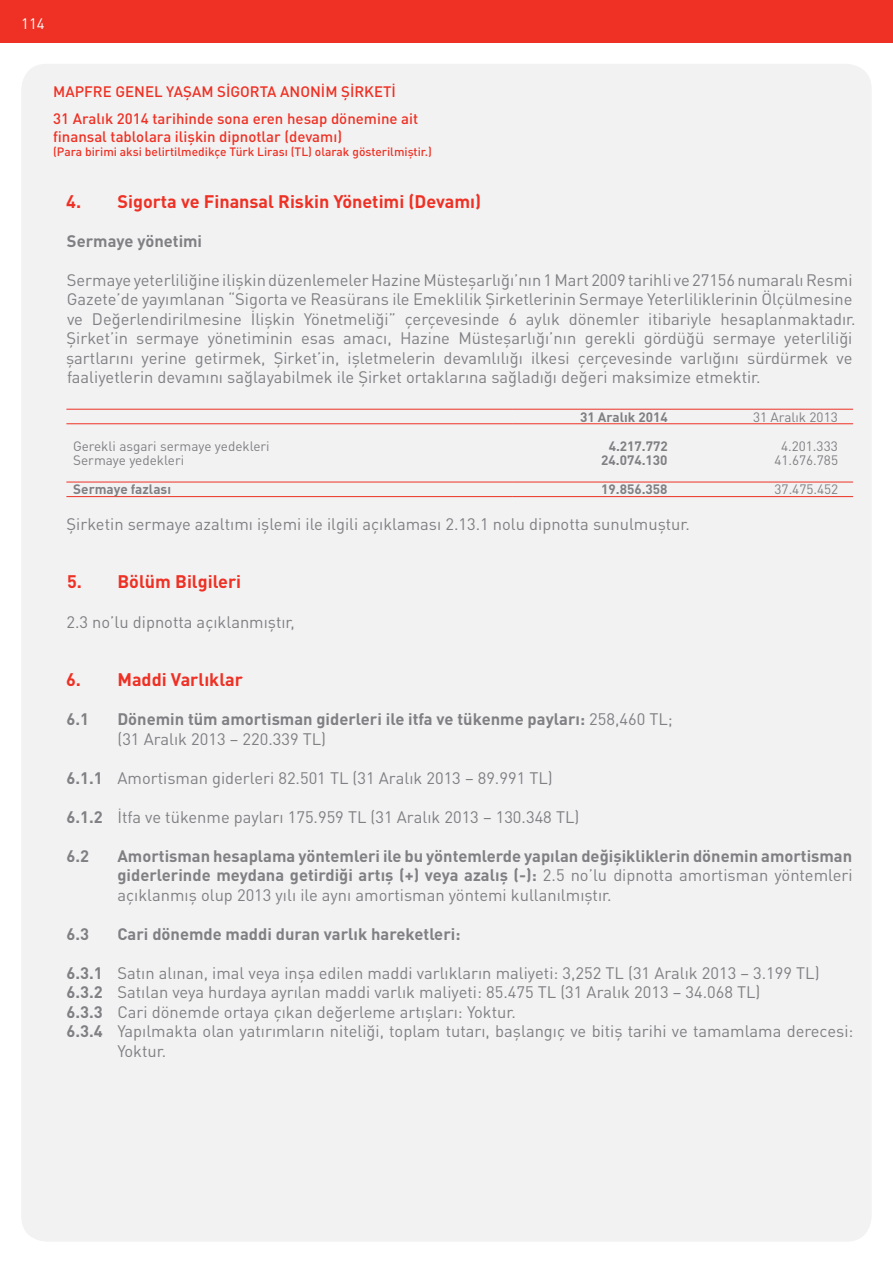
<style>
.page{position:relative;width:893px;height:1263px;background:#fff}
.page>*{position:absolute;margin:0;border:0;box-sizing:border-box;transform-origin:0 0}
.t1{font:700 18px "DIN Pro";color:#ee3124}
.t2{font:16.5px/19.5px "DIN Pro";color:#807f83}
.t3{font:700 16.5px/19.5px "DIN Pro";color:#807f83}
.t4{font:500 15px/27px "DIN Pro";color:#ee3124}
.t5{font:15px "DIN Pro";color:#fff}
.t6{font:13.5px "DIN Pro";color:#807f83}
.t7{font:700 13.5px "DIN Pro";color:#807f83}
.t8{font:500 12px "DIN Pro";color:#ee3124}
.s1{font-weight:400}
.s2{font-weight:700}
</style>
<div class="page">
<div style="left:0;top:0;width:893px;height:43px;background:#ee3124"></div>
<div style="left:21px;top:64px;width:851px;height:1178px;background:#f2f2f3;border-radius:26px"></div>
<hr style="left:66px;top:409px;width:447px;height:1px;background:#ee3124">
<hr style="left:513px;top:409px;width:170px;height:1px;background:#ee3124">
<hr style="left:683px;top:409px;width:170px;height:1px;background:#ee3124">
<hr style="left:66px;top:423px;width:447px;height:1px;background:#ee3124">
<hr style="left:513px;top:423px;width:170px;height:1px;background:#ee3124">
<hr style="left:683px;top:423px;width:170px;height:1px;background:#ee3124">
<hr style="left:66px;top:482px;width:447px;height:1px;background:#ee3124">
<hr style="left:513px;top:482px;width:170px;height:1px;background:#ee3124">
<hr style="left:683px;top:482px;width:170px;height:1px;background:#ee3124">
<hr style="left:66px;top:496px;width:447px;height:1px;background:#ee3124">
<hr style="left:513px;top:496px;width:170px;height:1px;background:#ee3124">
<hr style="left:683px;top:496px;width:170px;height:1px;background:#ee3124">
<p class="t5" style="left:21px;top:14px;width:25px">114</p>
<p class="t4" style="left:53px;top:77px;width:367px">MAPFRE GENEL YAŞAM SİGORTA ANONİM ŞİRKETİ<br>31 Aralık 2014 tarihinde sona eren hesap dönemine ait</p>
<p class="t4" style="left:53px;top:122px;width:290px">finansal tablolara ilişkin dipnotlar (devamı)</p>
<p class="t8" style="left:53px;top:144px;width:380px">(Para birimi aksi belirtilmedikçe Türk Lirası (TL) olarak gösterilmiştir.)</p>
<p class="t1" style="left:66px;top:190px;width:416px">4. Sigorta ve Finansal Riskin Yönetimi (Devamı)</p>
<p class="t3" style="left:67px;top:231px;width:137px">Sermaye yönetimi</p>
<p class="t2" style="left:66px;top:270px;width:791px">Sermaye yeterliliğine ilişkin düzenlemeler Hazine Müsteşarlığı’nın 1 Mart 2009 tarihli ve 27156 numaralı Resmi Gazete’de yayımlanan “Sigorta ve Reasürans ile Emeklilik Şirketlerinin Sermaye Yeterliliklerinin Ölçülmesine ve Değerlendirilmesine İlişkin Yönetmeliği” çerçevesinde 6 aylık dönemler itibariyle hesaplanmaktadır.<br>Şirket’in sermaye yönetiminin esas amacı, Hazine Müsteşarlığı’nın gerekli gördüğü sermaye yeterliliği şartlarını yerine getirmek, Şirket’in, işletmelerin devamlılığı ilkesi çerçevesinde varlığını sürdürmek ve faaliyetlerin devamını sağlayabilmek ile Şirket ortaklarına sağladığı değeri maksimize etmektir.</p>
<p class="t7" style="left:580px;top:408px;width:89px">31 Aralık 2014</p>
<p class="t6" style="left:753px;top:408px;width:86px">31 Aralık 2013</p>
<p class="t6" style="left:73px;top:437px;width:198px">Gerekli asgari sermaye yedekleri</p>
<p class="t7" style="left:609px;top:437px;width:61px">4.217.772</p>
<p class="t6" style="left:781px;top:437px;width:58px">4.201.333</p>
<p class="t6" style="left:73px;top:452px;width:112px">Sermaye yedekleri</p>
<p class="t7" style="left:601px;top:451px;width:68px">24.074.130</p>
<p class="t6" style="left:774px;top:452px;width:65px">41.676.785</p>
<p class="t7" style="left:73px;top:481px;width:99px">Sermaye fazlası</p>
<p class="t7" style="left:601px;top:481px;width:68px">19.856.358</p>
<p class="t6" style="left:775px;top:481px;width:65px">37.475.452</p>
<p class="t2" style="left:67px;top:514px;width:625px">Şirketin sermaye azaltımı işlemi ile ilgili açıklaması 2.13.1 nolu dipnotta sunulmuştur.</p>
<p class="t1" style="left:67px;top:570px;width:176px">5. Bölüm Bilgileri</p>
<p class="t2" style="left:66px;top:611px;width:230px">2.3 no’lu dipnotta açıklanmıştır,</p>
<p class="t1" style="left:66px;top:668px;width:178px">6. Maddi Varlıklar</p>
<p class="t3" style="left:67px;top:709px;width:24px">6.1</p>
<p class="t3" style="left:117px;top:709px;width:557px">Dönemin tüm amortisman giderleri ile itfa ve tükenme payları: <span class="s1">258,460 TL; (31 Aralık 2013 – 220.339 TL)</span></p>
<p class="t2" style="left:67px;top:767px;width:488px"><span class="s2">6.1.1</span> Amortisman giderleri 82.501 TL (31 Aralık 2013 – 89.991 TL)</p>
<p class="t2" style="left:67px;top:806px;width:514px"><span class="s2">6.1.2</span> İtfa ve tükenme payları 175.959 TL (31 Aralık 2013 – 130.348 TL)</p>
<p class="t3" style="left:67px;top:845px;width:24px">6.2</p>
<p class="t3" style="left:117px;top:845px;width:737px;text-align:justify">Amortisman hesaplama yöntemleri ile bu yöntemlerde yapılan değişikliklerin dönemin amortisman giderlerinde meydana getirdiği artış (+) veya azalış (-): <span class="s1">2.5 no’lu dipnotta amortisman yöntemleri açıklanmış olup 2013 yılı ile aynı amortisman yöntemi kullanılmıştır.</span></p>
<p class="t3" style="left:66px;top:923px;width:24px">6.3</p>
<p class="t3" style="left:117px;top:923px;width:345px">Cari dönemde maddi duran varlık hareketleri:</p>
<p class="t2" style="left:66px;top:962px;width:755px"><span class="s2">6.3.1</span> Satın alınan, imal veya inşa edilen maddi varlıkların maliyeti: 3,252 TL (31 Aralık 2013 – 3.199 TL)</p>
<p class="t2" style="left:66px;top:982px;width:696px"><span class="s2">6.3.2</span> Satılan veya hurdaya ayrılan maddi varlık maliyeti: 85.475 TL (31 Aralık 2013 – 34.068 TL)</p>
<p class="t2" style="left:66px;top:1001px;width:451px"><span class="s2">6.3.3</span> Cari dönemde ortaya çıkan değerleme artışları: Yoktur.</p>
<p class="t2" style="left:66px;top:1021px;width:788px"><span class="s2">6.3.4</span> Yapılmakta olan yatırımların niteliği, toplam tutarı, başlangıç ve bitiş tarihi ve tamamlama derecesi:</p>
<p class="t2" style="left:117px;top:1040px;width:50px">Yoktur.</p>
</div>
